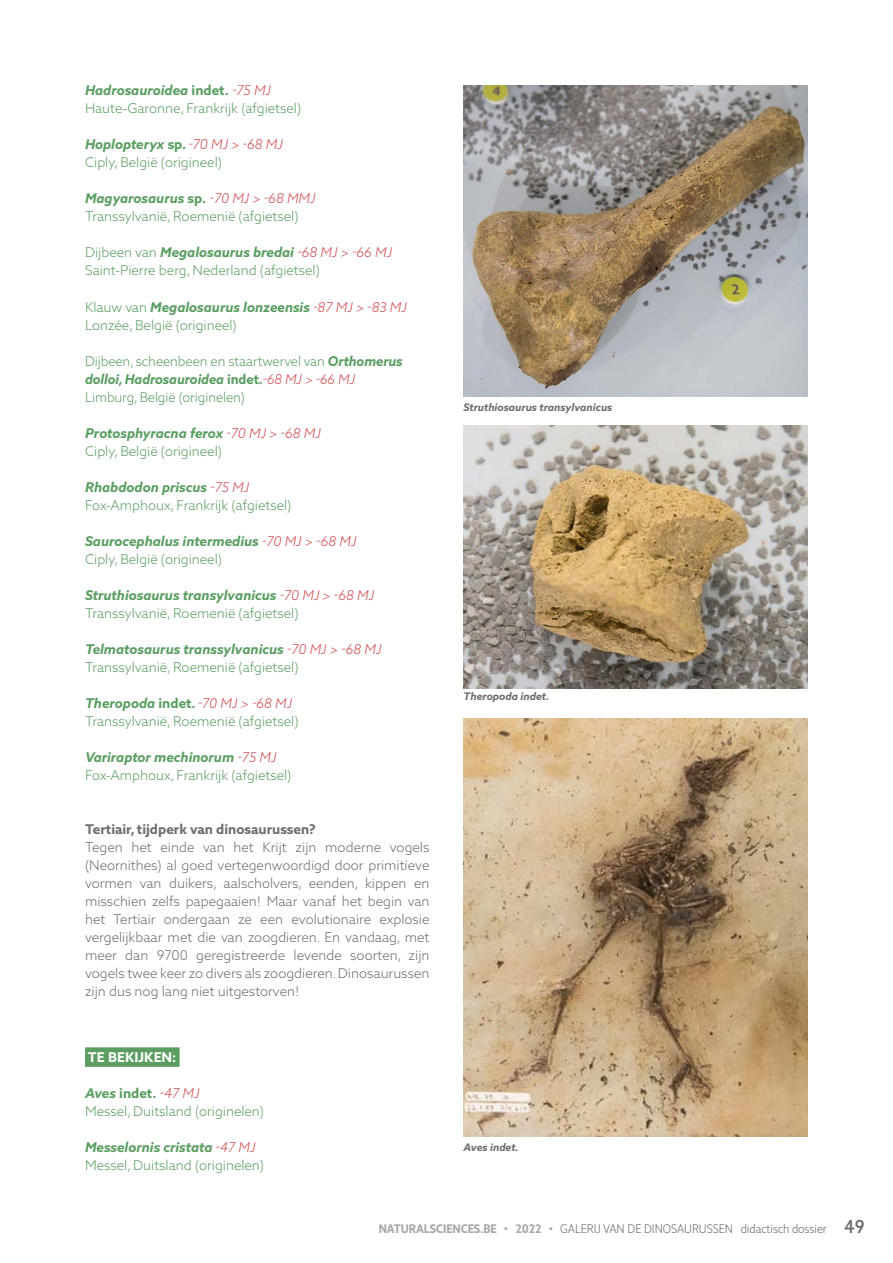
<style>
.page{position:relative;width:893px;height:1263px;background:#fff}
.page>*{position:absolute;margin:0;border:0;box-sizing:border-box;transform-origin:0 0}
.t1{font:300 13.5px/18px "Azo Sans 2";color:#5b9e62}
.t2{font:300 13.5px/18px "Azo Sans 2";color:#6d6e71;text-align:justify}
.t3{font:italic 700 13.5px/18px "Azo Sans 2";color:#5b9e62}
.t4{font:700 13.5px "Azo Sans 2";color:#6d6e71}
.t5{font:700 13.5px "Azo Sans 2";color:#fff}
.t6{font:300 12px "Azo Sans 2 Narrow";color:#6d6e71}
.t7{font:italic 700 10.5px "Azo Sans 2";color:#6d6e71}
.s1{font-weight:700;font-style:italic}
.s2{font-weight:700}
.s3{font-style:italic;color:#d14a53}
.s4{font-weight:300;color:#d14a53}
.s5{font-weight:300;font-style:normal}
.s6{font-weight:700;color:#a7a9ac}
.s7{font-weight:500;font-size:18px}
</style>
<div class="page">
<div style="left:85px;top:1047px;width:95px;height:20px;background:#5b9e62"></div>
<img style="left:463px;top:719px;width:345px;height:418px">
<img style="left:463px;top:85px;width:345px;height:312px">
<img style="left:463px;top:426px;width:345px;height:262px">
<p class="t1" style="left:85px;top:82px;width:218px"><span class="s1">Hadrosauroidea</span> <span class="s2">indet.</span> <span class="s3">-75 MJ<br></span>Haute-Garonne, Frankrijk (afgietsel)</p>
<p class="t1" style="left:85px;top:136px;width:199px"><span class="s1">Hoplopteryx</span> <span class="s2">sp.</span> <span class="s3">-70 MJ &gt; -68 MJ<br></span>Ciply, België (origineel)</p>
<p class="t1" style="left:85px;top:190px;width:232px"><span class="s1">Magyarosaurus</span> <span class="s2">sp.</span> <span class="s3">-70 MJ &gt; -68 MMJ<br></span>Transsylvanië, Roemenië (afgietsel)</p>
<p class="t1" style="left:85px;top:244px;width:309px">Dijbeen van <span class="s1">Megalosaurus bredai</span> <span class="s3">-68 MJ &gt; -66 MJ<br></span>Saint-Pierre berg, Nederland (afgietsel)</p>
<p class="t1" style="left:85px;top:298px;width:323px">Klauw van <span class="s1">Megalosaurus lonzeensis</span> <span class="s3">-87 MJ &gt; -83 MJ<br></span>Lonzée, België (origineel)</p>
<p class="t1" style="left:85px;top:352px;width:319px">Dijbeen, scheenbeen en staartwervel van <span class="s1">Orthomerus dolloi, Hadrosauroidea</span> <span class="s2">indet.</span><span class="s3">-68 MJ &gt; -66 MJ<br></span>Limburg, België (originelen)</p>
<p class="t1" style="left:85px;top:424px;width:237px"><span class="s1">Protosphyracna ferox</span> <span class="s3">-70 MJ &gt; -68 MJ<br></span>Ciply, België (origineel)</p>
<p class="t1" style="left:85px;top:478px;width:208px"><span class="s1">Rhabdodon priscus</span> <span class="s3">-75 MJ<br></span>Fox-Amphoux, Frankrijk (afgietsel)</p>
<p class="t3" style="left:85px;top:532px;width:273px">Saurocephalus intermedius <span class="s4">-70 MJ &gt; -68 MJ<br></span><span class="s5">Ciply, België (origineel)</span></p>
<p class="t1" style="left:85px;top:586px;width:291px"><span class="s1">Struthiosaurus transylvanicus</span> <span class="s3">-70 MJ &gt; -68 MJ<br></span>Transsylvanië, Roemenië (afgietsel)</p>
<p class="t1" style="left:85px;top:640px;width:298px"><span class="s1">Telmatosaurus transsylvanicus</span> <span class="s3">-70 MJ &gt; -68 MJ<br></span>Transsylvanië, Roemenië (afgietsel)</p>
<p class="t1" style="left:85px;top:694px;width:215px"><span class="s1">Theropoda</span> <span class="s2">indet.</span> <span class="s3">-70 MJ &gt; -68 MJ<br></span>Transsylvanië, Roemenië (afgietsel)</p>
<p class="t1" style="left:85px;top:748px;width:208px"><span class="s1">Variraptor mechinorum</span> <span class="s3">-75 MJ<br></span>Fox-Amphoux, Frankrijk (afgietsel)</p>
<p class="t4" style="left:85px;top:821px;width:232px">Tertiair, tijdperk van dinosaurussen?</p>
<p class="t2" style="left:85px;top:838px;width:346px">Tegen het einde van het Krijt zijn moderne vogels (Neornithes) al goed vertegenwoordigd door primitieve vormen van duikers, aalscholvers, eenden, kippen en misschien zelfs papegaaien! Maar vanaf het begin van het Tertiair ondergaan ze een evolutionaire explosie vergelijkbaar met die van zoogdieren. En vandaag, met meer dan 9700 geregistreerde levende soorten, zijn vogels twee keer zo divers als zoogdieren. Dinosaurussen zijn dus nog lang niet uitgestorven!</p>
<p class="t7" style="left:463px;top:401px;width:150px">Struthiosaurus transylvanicus</p>
<p class="t7" style="left:463px;top:690px;width:87px">Theropoda indet.</p>
<p class="t5" style="left:88px;top:1048px;width:90px">TE BEKIJKEN:</p>
<p class="t1" style="left:85px;top:1084px;width:181px"><span class="s1">Aves</span> <span class="s2">indet.</span> <span class="s3">-47 MJ<br></span>Messel, Duitsland (originelen)</p>
<p class="t1" style="left:85px;top:1138px;width:181px"><span class="s1">Messelornis cristata</span> <span class="s3">-47 MJ<br></span>Messel, Duitsland (originelen)</p>
<p class="t7" style="left:463px;top:1140px;width:57px">Aves indet.</p>
<p class="t6" style="left:379px;top:1221px;width:487px"><span class="s6">NATURALSCIENCES.BE • 2022 •</span> GALERIJ VAN DE DINOSAURUSSEN didactisch dossier <span class="s7">49</span></p>
</div>
